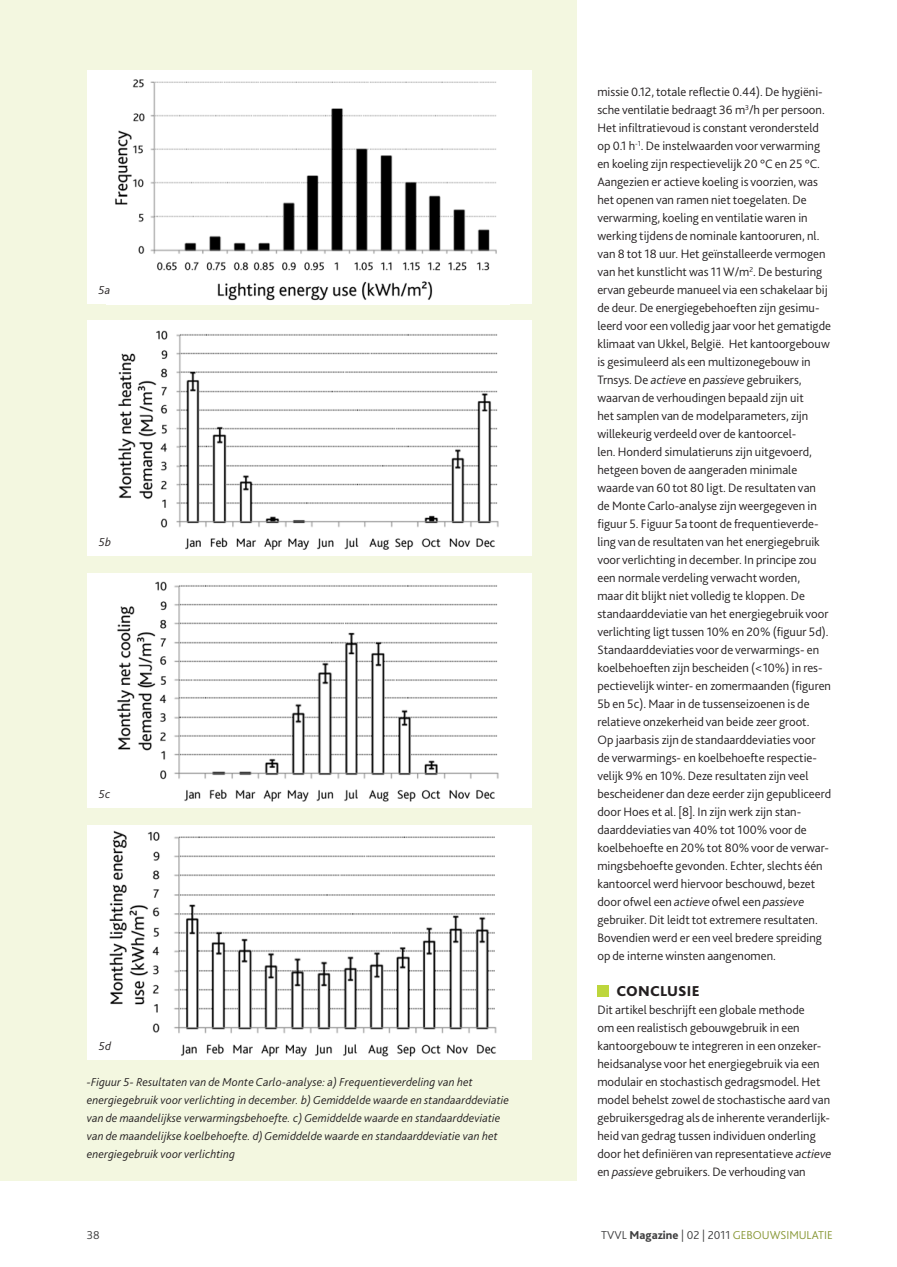
<style>
.page{position:relative;width:897px;height:1267px;background:#fff}
.page>*{position:absolute;margin:0;border:0;box-sizing:border-box;transform-origin:0 0}
.t1{font:800 15px "Bliss 2";letter-spacing:.015em;color:#231f20}
.t2{font:300 12.75px/18px "Bliss 2";color:#231f20}
.t3{font:italic 300 12px/18px "Bliss 2";letter-spacing:.01em;color:#231f20}
.t4{font:300 12px "Bliss 2";color:#879735}
.t5{font:300 12px "Bliss 2";color:#3e3e3f}
.s1{font-style:italic}
.s2{color:#3e3e3f}
.s3{font-weight:800;color:#3e3e3f}
</style>
<div class="page">
<div style="left:0;top:0;width:576px;height:1180px;background:#f3f7e0"></div>
<div style="left:597px;top:984px;width:11px;height:12px;background:#bdd63c"></div>
<div style="left:87px;top:70px;width:445px;height:234px;background:#fff"></div>
<img style="left:115px;top:79px;width:382px;height:222px">
<div style="left:87px;top:320px;width:445px;height:235px;background:#fff"></div>
<img style="left:118px;top:330px;width:381px;height:220px">
<div style="left:87px;top:573px;width:445px;height:234px;background:#fff"></div>
<img style="left:117px;top:581px;width:382px;height:221px">
<div style="left:87px;top:825px;width:445px;height:234px;background:#fff"></div>
<img style="left:109px;top:830px;width:388px;height:227px">
<p class="t3" style="left:98px;top:282px;width:13px">5a</p>
<p class="t3" style="left:99px;top:534px;width:14px">5b</p>
<p class="t3" style="left:99px;top:786px;width:13px">5c</p>
<p class="t3" style="left:99px;top:1038px;width:14px">5d</p>
<p class="t3" style="left:87px;top:1074px;width:423px">-Figuur 5- Resultaten van de Monte Carlo-analyse: a) Frequentieverdeling van het energiegebruik voor verlichting in december. b) Gemiddelde waarde en standaarddeviatie van de maandelijkse verwarmingsbehoefte. c) Gemiddelde waarde en standaarddeviatie van de maandelijkse koelbehoefte. d) Gemiddelde waarde en standaarddeviatie van het energiegebruik voor verlichting</p>
<p class="t2" style="left:597px;top:83px;width:235px">missie 0.12, totale reflectie 0.44). De hygiëni&shy;sche ventilatie bedraagt 36 m<sup>3</sup>/h per persoon.<br>Het infiltratievoud is constant verondersteld op 0.1 h<sup>-1</sup>. De instelwaarden voor verwarming en koeling zijn respectievelijk 20 °C en 25 °C.<br>Aangezien er actieve koeling is voorzien, was het openen van ramen niet toegelaten. De verwarming, koeling en ventilatie waren in werking tijdens de nominale kantooruren, nl. van 8 tot 18 uur. Het geïnstalleerde vermogen van het kunstlicht was 11 W/m<sup>2</sup>. De besturing ervan gebeurde manueel via een schakelaar bij de deur. De energiegebehoeften zijn gesimu&shy;leerd voor een volledig jaar voor het gematigde klimaat van Ukkel, België. Het kantoorgebouw is gesimuleerd als een multizonegebouw in Trnsys. De <span class="s1">actieve</span> en <span class="s1">passieve</span> gebruikers, waarvan de verhoudingen bepaald zijn uit<br>het samplen van de modelparameters, zijn willekeurig verdeeld over de kantoorcel-<br>len. Honderd simulatieruns zijn uitgevoerd, hetgeen boven de aangeraden minimale waarde van 60 tot 80 ligt. De resultaten van de Monte Carlo-analyse zijn weergegeven in figuur 5. Figuur 5a toont de frequentieverde&shy;ling van de resultaten van het energiegebruik voor verlichting in december. In principe zou een normale verdeling verwacht worden,<br>maar dit blijkt niet volledig te kloppen. De standaarddeviatie van het energiegebruik voor verlichting ligt tussen 10% en 20% (figuur 5d).<br>Standaarddeviaties voor de verwarmings- en koelbehoeften zijn bescheiden (&lt;10%) in res&shy;pectievelijk winter- en zomermaanden (figuren 5b en 5c). Maar in de tussenseizoenen is de relatieve onzekerheid van beide zeer groot.<br>Op jaarbasis zijn de standaarddeviaties voor<br>de verwarmings- en koelbehoefte respectie&shy;velijk 9% en 10%. Deze resultaten zijn veel bescheidener dan deze eerder zijn gepubliceerd door Hoes et al. [8]. In zijn werk zijn stan&shy;daarddeviaties van 40% tot 100% voor de koelbehoefte en 20% tot 80% voor de verwar&shy;mingsbehoefte gevonden. Echter, slechts één kantoorcel werd hiervoor beschouwd, bezet door ofwel een <span class="s1">actieve</span> ofwel een <span class="s1">passieve </span>gebruiker. Dit leidt tot extremere resultaten.<br>Bovendien werd er een veel bredere spreiding op de interne winsten aangenomen.</p>
<p class="t1" style="left:616px;top:982px;width:85px">CONCLUSIE</p>
<p class="t2" style="left:597px;top:1001px;width:235px">Dit artikel beschrijft een globale methode<br>om een realistisch gebouwgebruik in een kantoorgebouw te integreren in een onzeker&shy;heidsanalyse voor het energiegebruik via een modulair en stochastisch gedragsmodel. Het model behelst zowel de stochastische aard van gebruikersgedrag als de inherente veranderlijk&shy;heid van gedrag tussen individuen onderling door het definiëren van representatieve <span class="s1">actieve </span>en <span class="s1">passieve</span> gebruikers. De verhouding van</p>
<p class="t5" style="left:87px;top:1229px;width:14px">38</p>
<p class="t4" style="left:601px;top:1229px;width:233px"><span class="s2">TVVL</span> <span class="s3">Magazine</span> <span class="s2">| 02 | 2011</span> GEBOUWSIMULATIE</p>
</div>
